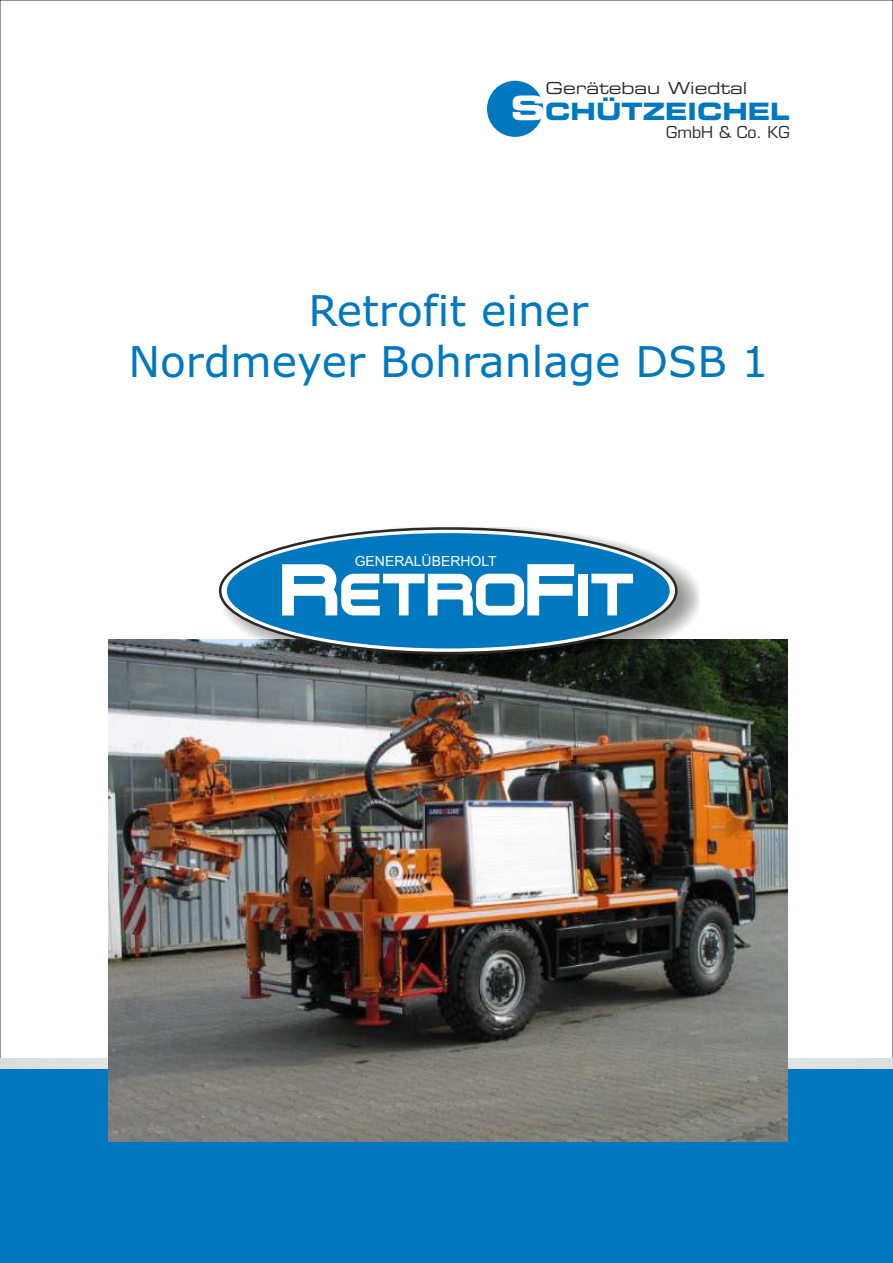
<style>
.page{position:relative;width:893px;height:1263px;background:#fff}
.page>*{position:absolute;margin:0;border:0;box-sizing:border-box;transform-origin:0 0}
.t1{font:64.2px "Terminator Two";color:#fefefe}
.t2{font:42.45px/51.6px "Verdana";color:#0078bf;text-align:center}
.t3{font:23.85px "Eurostile Bold Extended Two";color:#0078bf}
.t4{font:16.5px "Eurostile Extended Two";color:#2b2a29}
.t5{font:15.9px "Eurostile";color:#2b2a29}
.t6{font:13.95px "Arial";color:#fefefe}
.s1{font-size:33.45px;color:#fefefe}
.s2{font-size:78.9px}
</style>
<div class="page">
<div style="left:0;top:1059px;width:893px;height:204px;background:#0078bf"></div>
<div style="left:0;top:1058px;width:893px;height:11px;background:#dfdfdf"></div>
<img style="left:109px;top:639px;width:679px;height:502px">
<div style="left:487px;top:81px;width:56px;height:56px;background:#0078bf;border-radius:50%"></div>
<div style="left:222px;top:527px;width:478px;height:146px;background:#2b2a29;opacity:.49"></div>
<svg style="left:219px;top:527px;width:459px;height:127px"></svg>
<div style="left:227px;top:533px;width:443px;height:115px;background:#0078bf;border-radius:50%"></div>
<p class="t4" style="left:546px;top:82px;width:203px">Gerätebau Wiedtal</p>
<p class="t5" style="left:666px;top:126px;width:125px">GmbH &amp; Co. KG</p>
<p class="t3" style="left:511px;top:103px;width:280px"><span class="s1">S</span>CHÜTZEICHEL</p>
<p class="t2" style="left:128px;top:288px;width:642px">Retrofit einer<br>Nordmeyer Bohranlage DSB 1</p>
<p class="t6" style="left:355px;top:556px;width:144px">GENERALÜBERHOLT</p>
<h1 class="t1" style="left:282px;top:574px;width:356px"><span class="s2">R</span>ETRO<span class="s2">F</span>IT</h1>
</div>
